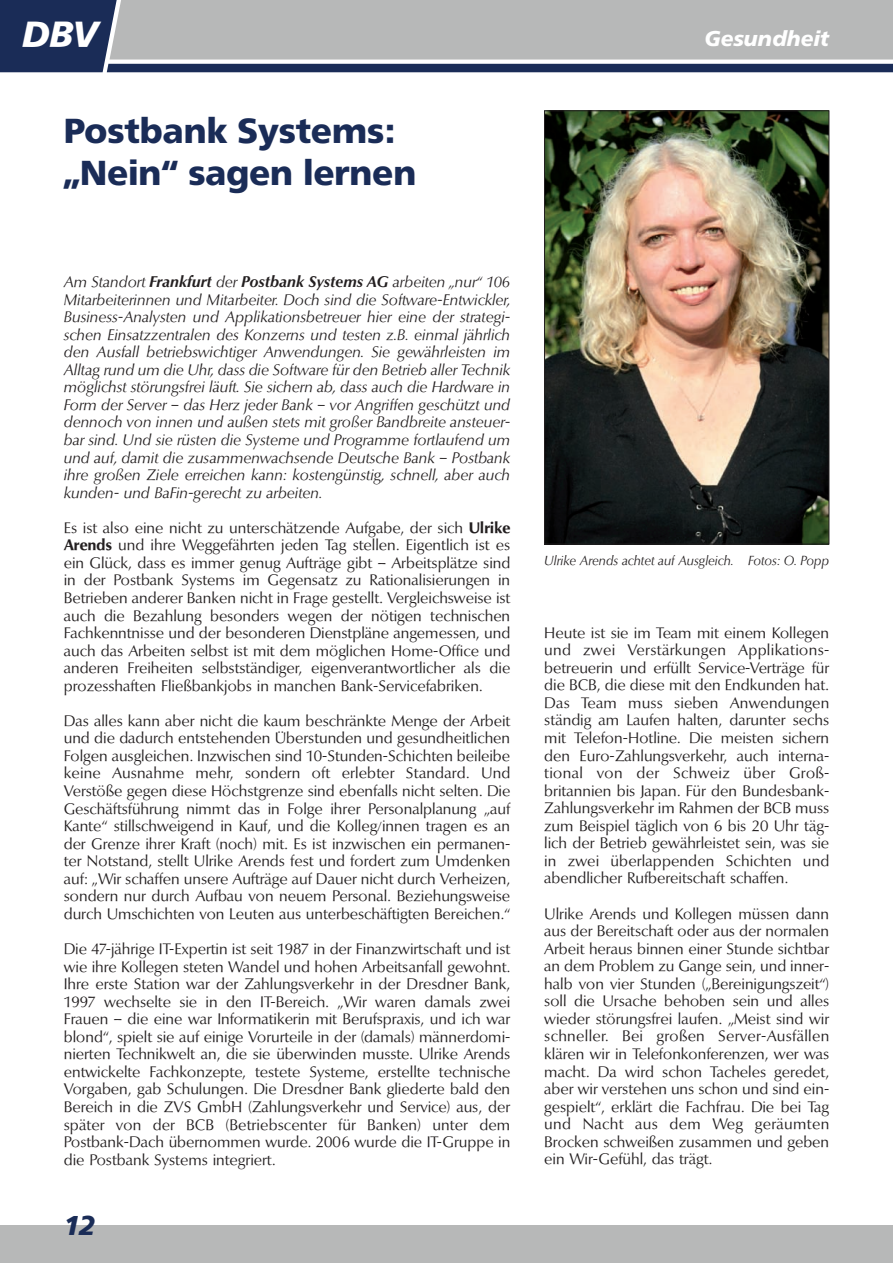
<style>
.page{position:relative;width:893px;height:1263px;background:#fff}
.page>*{position:absolute;margin:0;border:0;box-sizing:border-box;transform-origin:0 0}
.t1{font:italic 900 36px "Frutiger BQ";color:#fff}
.t2{font:900 34.5px/42px "Frutiger BQ";color:#1a2c57}
.t3{font:italic 900 27px "Frutiger BQ";color:#1a2c57}
.t4{font:italic 900 21px "Frutiger BQ";color:#fff}
.t5{font:15.3px/17.5px "Optima BQ";color:#231f20;text-align:justify}
.t6{font:italic 15.3px/17.5px "Optima BQ";color:#231f20;text-align:justify}
.t7{font:italic 13.2px "Optima BQ";color:#231f20}
.s1{font-weight:700}
</style>
<div class="page">
<svg style="left:0;top:0;width:893px;height:72px;background:#425174"></svg>
<div style="left:110px;top:0;width:783px;height:60px;background:#b7b8b8"></div>
<div style="left:0;top:1225px;width:893px;height:38px;background:#b7b8b8"></div>
<img style="left:546px;top:113px;width:281px;height:429px">
<div style="left:544px;top:111px;width:285px;height:433px;border:1px solid #231f20"></div>
<p class="t1" style="left:22px;top:14px;width:77px">DBV</p>
<p class="t4" style="left:704px;top:28px;width:126px">Gesundheit</p>
<p class="t2" style="left:64px;top:111px;width:354px">Postbank Systems: „Nein“ sagen lernen</p>
<p class="t6" style="left:64px;top:274px;width:448px">Am Standort <span class="s1">Frankfurt</span> der <span class="s1">Postbank Systems AG</span> arbeiten „nur“ 106<br>Mitarbeiterinnen und Mitarbeiter. Doch sind die Software-Entwickler, Business-Analysten und Applikationsbetreuer hier eine der strategi&shy;schen Einsatzzentralen des Konzerns und testen z.B. einmal jährlich den Ausfall betriebswichtiger Anwendungen. Sie gewährleisten im Alltag rund um die Uhr, dass die Software für den Betrieb aller Technik möglichst störungsfrei läuft. Sie sichern ab, dass auch die Hardware in Form der Server – das Herz jeder Bank – vor Angriffen geschützt und dennoch von innen und außen stets mit großer Bandbreite ansteuer&shy;bar sind. Und sie rüsten die Systeme und Programme fortlaufend um und auf, damit die zusammenwachsende Deutsche Bank – Postbank ihre großen Ziele erreichen kann: kostengünstig, schnell, aber auch kunden- und BaFin-gerecht zu arbeiten.</p>
<p class="t5" style="left:64px;top:519px;width:448px">Es ist also eine nicht zu unterschätzende Aufgabe, der sich <span class="s1">Ulrike Arends</span> und ihre Weggefährten jeden Tag stellen. Eigentlich ist es ein Glück, dass es immer genug Aufträge gibt – Arbeitsplätze sind in der Postbank Systems im Gegensatz zu Rationalisierungen in Betrieben anderer Banken nicht in Frage gestellt. Vergleichsweise ist auch die Bezahlung besonders wegen der nötigen technischen Fachkenntnisse und der besonderen Dienstpläne angemessen, und auch das Arbeiten selbst ist mit dem möglichen Home-Office und anderen Freiheiten selbstständiger, eigenverantwortlicher als die prozesshaften Fließbankjobs in manchen Bank-Servicefabriken.</p>
<p class="t5" style="left:64px;top:712px;width:448px">Das alles kann aber nicht die kaum beschränkte Menge der Arbeit und die dadurch entstehenden Überstunden und gesundheitlichen Folgen ausgleichen. Inzwischen sind 10-Stunden-Schichten beileibe keine Ausnahme mehr, sondern oft erlebter Standard. Und Verstöße gegen diese Höchstgrenze sind ebenfalls nicht selten. Die Geschäftsführung nimmt das in Folge ihrer Personalplanung „auf Kante“ stillschweigend in Kauf, und die Kolleg/innen tragen es an der Grenze ihrer Kraft (noch) mit. Es ist inzwischen ein permanen&shy;ter Notstand, stellt Ulrike Arends fest und fordert zum Umdenken auf: „Wir schaffen unsere Aufträge auf Dauer nicht durch Verheizen, sondern nur durch Aufbau von neuem Personal. Beziehungsweise durch Umschichten von Leuten aus unterbeschäftigten Bereichen.“</p>
<p class="t5" style="left:64px;top:941px;width:448px">Die 47-jährige IT-Expertin ist seit 1987 in der Finanzwirtschaft und ist wie ihre Kollegen steten Wandel und hohen Arbeitsanfall gewohnt.<br>Ihre erste Station war der Zahlungsverkehr in der Dresdner Bank, 1997 wechselte sie in den IT-Bereich. „Wir waren damals zwei Frauen – die eine war Informatikerin mit Berufspraxis, und ich war blond“, spielt sie auf einige Vorurteile in der (damals) männerdomi&shy;nierten Technikwelt an, die sie überwinden musste. Ulrike Arends entwickelte Fachkonzepte, testete Systeme, erstellte technische Vorgaben, gab Schulungen. Die Dresdner Bank gliederte bald den Bereich in die ZVS GmbH (Zahlungsverkehr und Service) aus, der später von der BCB (Betriebscenter für Banken) unter dem Postbank-Dach übernommen wurde. 2006 wurde die IT-Gruppe in die Postbank Systems integriert.</p>
<p class="t3" style="left:64px;top:1210px;width:33px">12</p>
<p class="t7" style="left:544px;top:554px;width:286px">Ulrike Arends achtet auf Ausgleich. Fotos: O. Popp</p>
<p class="t5" style="left:544px;top:624px;width:287px">Heute ist sie im Team mit einem Kollegen und zwei Verstärkungen Applikations&shy;betreuerin und erfüllt Service-Verträge für die BCB, die diese mit den Endkunden hat.<br>Das Team muss sieben Anwendungen ständig am Laufen halten, darunter sechs mit Telefon-Hotline. Die meisten sichern den Euro-Zahlungsverkehr, auch interna&shy;tional von der Schweiz über Groß&shy;britannien bis Japan. Für den Bundesbank-Zahlungsverkehr im Rahmen der BCB muss zum Beispiel täglich von 6 bis 20 Uhr täg&shy;lich der Betrieb gewährleistet sein, was sie in zwei überlappenden Schichten und abendlicher Rufbereitschaft schaffen.</p>
<p class="t5" style="left:544px;top:905px;width:287px">Ulrike Arends und Kollegen müssen dann aus der Bereitschaft oder aus der normalen Arbeit heraus binnen einer Stunde sichtbar an dem Problem zu Gange sein, und inner&shy;halb von vier Stunden („Bereinigungszeit“) soll die Ursache behoben sein und alles wieder störungsfrei laufen. „Meist sind wir schneller. Bei großen Server-Ausfällen klären wir in Telefonkonferenzen, wer was macht. Da wird schon Tacheles geredet, aber wir verstehen uns schon und sind ein&shy;gespielt“, erklärt die Fachfrau. Die bei Tag und Nacht aus dem Weg geräumten Brocken schweißen zusammen und geben ein Wir-Gefühl, das trägt.</p>
</div>
